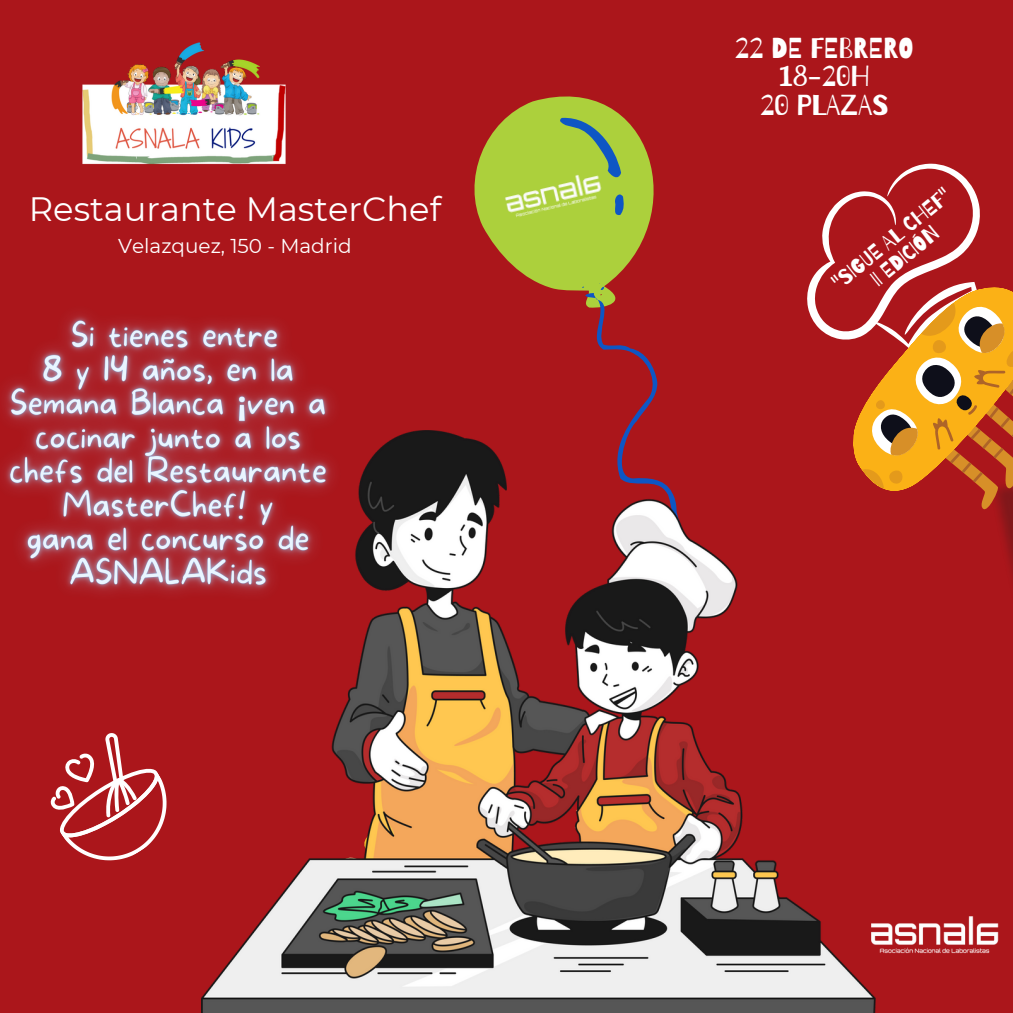
<style>
.page{position:relative;width:1013px;height:1013px;background:#fff}
.page>*{position:absolute;margin:0;border:0;box-sizing:border-box;transform-origin:0 0}
.t1{font:33.75px "Montserrat";color:#fff}
.t2{font:28.75px/28.1px "Barriecito";color:#fff;text-align:center}
.t3{font:21.75px "Barriecito";color:#fff}
.t4{font:20px "Montserrat";color:#fff}
</style>
<div class="page">
<div style="left:0;top:0;width:1012px;height:1012px;background:#ab161b"></div>
<img style="left:82px;top:42px;width:204px;height:123px">
<svg style="left:474px;top:96px;width:180px;height:195px;fill:#acd03c"></svg>
<svg style="left:570px;top:283px;width:88px;height:147px"></svg>
<svg style="left:559px;top:107px;width:68px;height:110px;background:#8eb454"></svg>
<img style="left:490px;top:164px;width:124px;height:60px">
<svg style="left:807px;top:163px;width:173px;height:170px"></svg>
<svg style="left:826px;top:256px;width:186px;height:261px"></svg>
<img style="left:875px;top:916px;width:124px;height:38px">
<svg style="left:50px;top:733px;width:117px;height:128px"></svg>
<img style="left:4px;top:315px;width:328px;height:277px">
<img style="left:202px;top:430px;width:673px;height:582px">
<p class="t1" style="left:29px;top:188px;width:414px">Restaurante MasterChef</p>
<p class="t4" style="left:118px;top:233px;width:235px">Velazquez, 150 - Madrid</p>
<p class="t2" style="left:735px;top:34px;width:180px">22 DE FEBRERO<br>18-20H<br>20 PLAZAS</p>
<p class="t3" style="left:826px;top:275px;width:148px;rotate:-39deg">"SIGUE AL CHEF"</p>
<p class="t3" style="left:865px;top:270px;width:82px;rotate:-39deg">I EDICIÓN</p>
</div>
